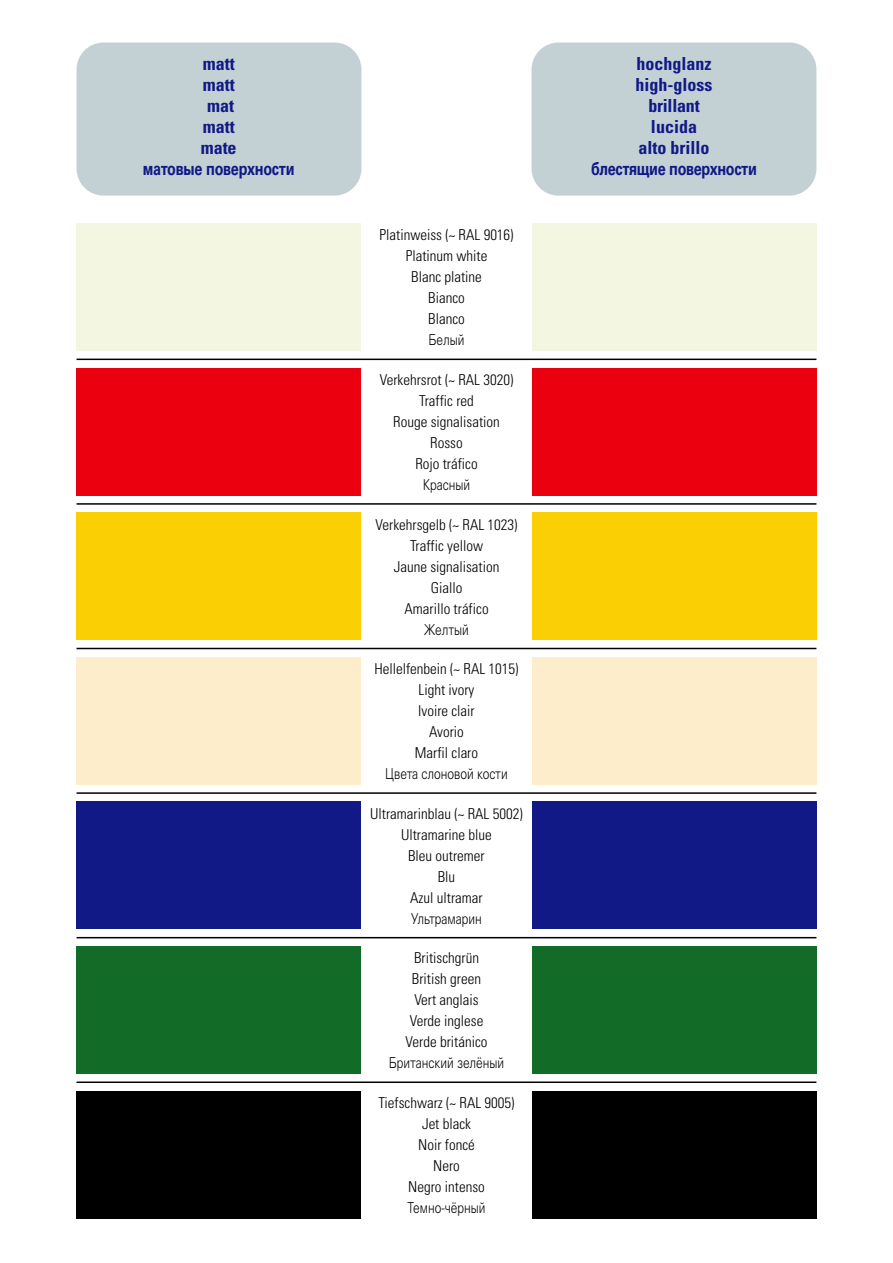
<style>
.page{position:relative;width:893px;height:1263px;background:#fff}
.page>*{position:absolute;margin:0;border:0;box-sizing:border-box;transform-origin:0 0}
.t1{font:700 condensed 18px/21px "Univers";color:#111987;text-align:center}
.t2{font:700 18px "Univers Cyr";letter-spacing:-.02em;color:#111987;scale:.8 1}
.t3{font:300 condensed 15px/21px "Univers";color:#000;text-align:center}
.t4{font:300 15px "Univers Cyr";color:#000;scale:.8 1}
</style>
<div class="page">
<div style="left:77px;top:1091px;width:284px;height:127px;background:#000"></div>
<div style="left:77px;top:43px;width:284px;height:153px;background:#c3d1d4;border-radius:27px"></div>
<div style="left:77px;top:223px;width:284px;height:128px;background:#f3f7e2"></div>
<div style="left:77px;top:368px;width:284px;height:127px;background:#eb000f"></div>
<div style="left:77px;top:512px;width:284px;height:128px;background:#facf04"></div>
<div style="left:77px;top:657px;width:284px;height:127px;background:#feedca"></div>
<div style="left:77px;top:801px;width:284px;height:128px;background:#111987"></div>
<div style="left:77px;top:946px;width:284px;height:128px;background:#126b27"></div>
<div style="left:531px;top:223px;width:285px;height:128px;background:#f3f7e2"></div>
<div style="left:531px;top:368px;width:285px;height:127px;background:#eb000f"></div>
<div style="left:531px;top:512px;width:285px;height:128px;background:#facf04"></div>
<div style="left:531px;top:657px;width:285px;height:127px;background:#feedca"></div>
<div style="left:531px;top:801px;width:285px;height:128px;background:#111987"></div>
<div style="left:531px;top:946px;width:285px;height:128px;background:#126b27"></div>
<div style="left:531px;top:1091px;width:285px;height:127px;background:#000"></div>
<div style="left:531px;top:43px;width:285px;height:153px;background:#c3d1d4;border-radius:27px"></div>
<hr style="left:77px;top:359px;width:739px;height:1px;background:#000">
<hr style="left:77px;top:503px;width:739px;height:2px;background:#000">
<hr style="left:77px;top:648px;width:739px;height:1px;background:#000">
<hr style="left:77px;top:792px;width:739px;height:2px;background:#000">
<hr style="left:77px;top:937px;width:739px;height:1px;background:#000">
<hr style="left:77px;top:1081px;width:739px;height:2px;background:#000">
<p class="t1" style="left:201px;top:55px;width:37px">matt matt mat matt mate</p>
<p class="t2" style="left:143px;top:162px;width:191px">матовые поверхности</p>
<p class="t3" style="left:379px;top:226px;width:136px">Platinweiss (~ RAL 9016)<br>Platinum white<br>Blanc platine<br>Bianco<br>Blanco</p>
<p class="t4" style="left:429px;top:335px;width:46px">Белый</p>
<p class="t3" style="left:380px;top:371px;width:135px">Verkehrsrot (~ RAL 3020)<br>Traffic red<br>Rouge signalisation<br>Rosso<br>Rojo tráfico</p>
<p class="t4" style="left:423px;top:479px;width:61px">Красный</p>
<p class="t3" style="left:376px;top:515px;width:143px">Verkehrsgelb (~ RAL 1023)<br>Traffic yellow<br>Jaune signalisation<br>Giallo<br>Amarillo tráfico</p>
<p class="t4" style="left:424px;top:624px;width:57px">Желтый</p>
<p class="t3" style="left:374px;top:660px;width:146px">Hellelfenbein (~ RAL 1015)<br>Light ivory<br>Ivoire clair<br>Avorio<br>Marfil claro</p>
<p class="t4" style="left:385px;top:768px;width:155px">Цвета слоновой кости</p>
<p class="t3" style="left:370px;top:804px;width:154px">Ultramarinblau (~ RAL 5002)<br>Ultramarine blue<br>Bleu outremer<br>Blu<br>Azul ultramar</p>
<p class="t4" style="left:411px;top:913px;width:90px">Ультрамарин</p>
<p class="t3" style="left:406px;top:949px;width:83px">Britischgrün<br>British green<br>Vert anglais<br>Verde inglese<br>Verde británico</p>
<p class="t4" style="left:389px;top:1057px;width:146px">Британский зелёный</p>
<p class="t3" style="left:379px;top:1093px;width:137px">Tiefschwarz (~ RAL 9005)<br>Jet black<br>Noir foncé<br>Nero<br>Negro intenso</p>
<p class="t4" style="left:408px;top:1202px;width:99px">Темно-чёрный</p>
<p class="t1" style="left:635px;top:55px;width:78px">hochglanz high-gloss brillant lucida alto brillo</p>
<p class="t2" style="left:591px;top:162px;width:208px">блестящие поверхности</p>
</div>
